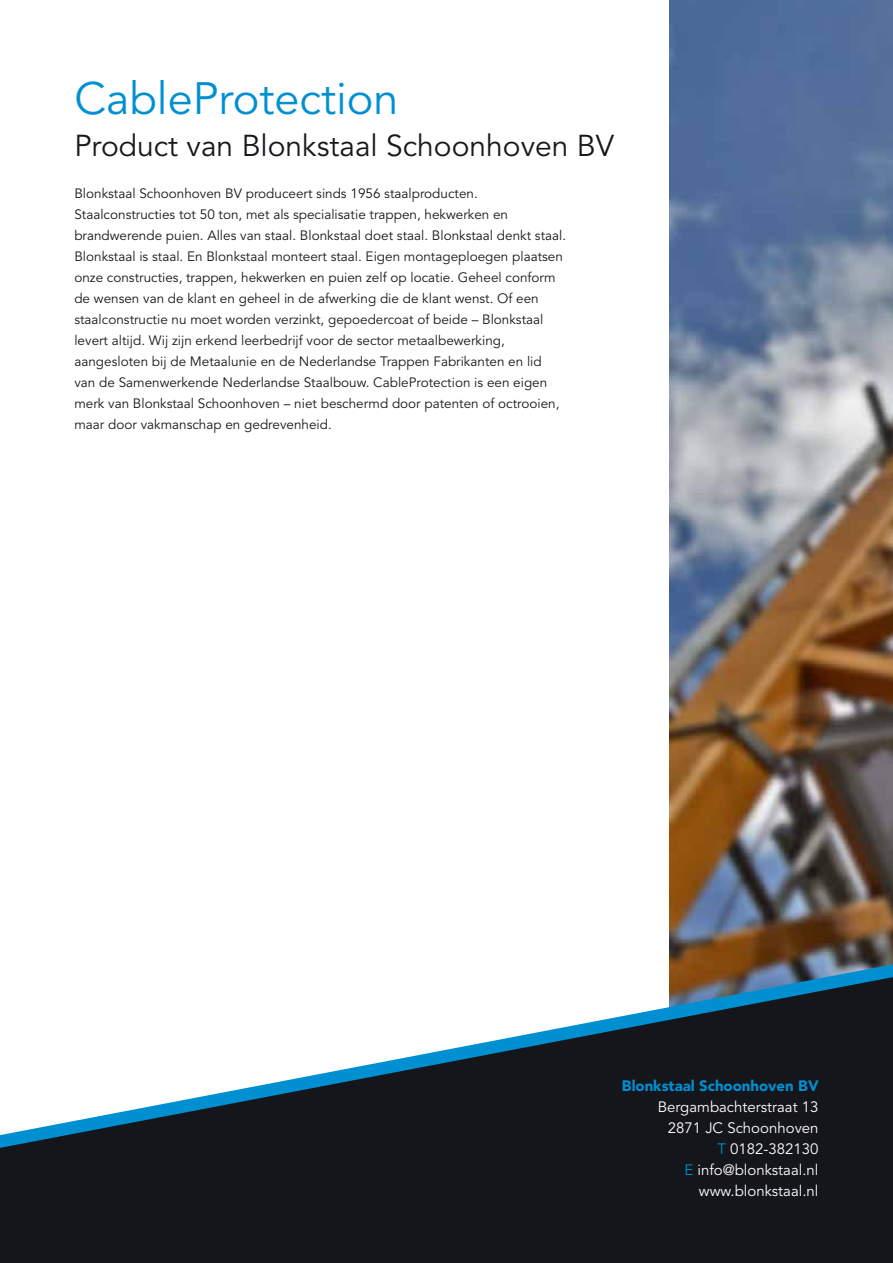
<style>
.page{position:relative;width:893px;height:1263px;background:#fff}
.page>*{position:absolute;margin:0;border:0;box-sizing:border-box;transform-origin:0 0}
.t1{font:45px "Avenir";color:#0090d1}
.t2{font:30px "Avenir";color:#1a171c}
.t3{font:15px/21px "Avenir";color:#fff;text-align:right}
.t4{font:900 15px "Avenir";color:#0090d1}
.t5{font:13.5px/21px "Avenir";color:#1a171c}
.s1{color:#0090d1}
</style>
<div class="page">
<img style="left:670px;top:0;width:223px;height:964px">
<svg style="left:669px;top:964px;width:224px;height:13px;background:#636767"></svg>
<svg style="left:0;top:977px;width:893px;height:286px;fill:#15161c"></svg>
<h1 class="t1" style="left:74px;top:73px;width:326px">CableProtection</h1>
<h2 class="t2" style="left:74px;top:129px;width:541px">Product van Blonkstaal Schoonhoven BV</h2>
<p class="t5" style="left:74px;top:184px;width:493px">Blonkstaal Schoonhoven BV produceert sinds 1956 staalproducten.<br>Staalconstructies tot 50 ton, met als specialisatie trappen, hekwerken en brandwerende puien. Alles van staal. Blonkstaal doet staal. Blonkstaal denkt staal.<br>Blonkstaal is staal. En Blonkstaal monteert staal. Eigen montageploegen plaatsen onze constructies, trappen, hekwerken en puien zelf op locatie. Geheel conform de wensen van de klant en geheel in de afwerking die de klant wenst. Of een staalconstructie nu moet worden verzinkt, gepoedercoat of beide – Blonkstaal levert altijd. Wij zijn erkend leerbedrijf voor de sector metaalbewerking, aangesloten bij de Metaalunie en de Nederlandse Trappen Fabrikanten en lid<br>van de Samenwerkende Nederlandse Staalbouw. CableProtection is een eigen merk van Blonkstaal Schoonhoven – niet beschermd door patenten of octrooien, maar door vakmanschap en gedrevenheid.</p>
<p class="t4" style="left:622px;top:1077px;width:198px">Blonkstaal Schoonhoven BV</p>
<p class="t3" style="left:658px;top:1097px;width:162px">Bergambachterstraat 13<br>2871 JC Schoonhoven<br><span class="s1">T</span> 0182-382130<br><span class="s1">E</span> info@blonkstaal.nl www.blonkstaal.nl</p>
</div>
